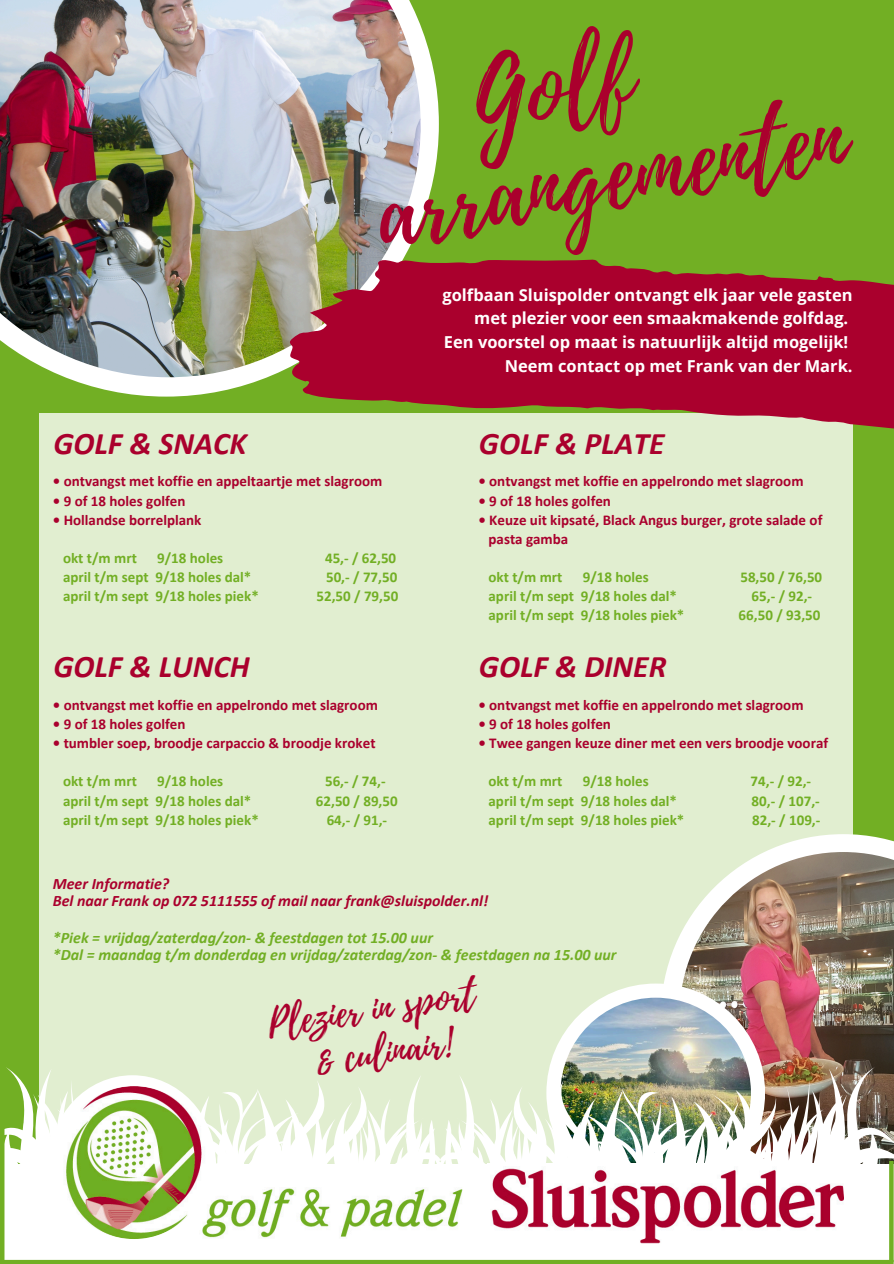
<style>
.page{position:relative;width:894px;height:1264px;background:#fff}
.page>*{position:absolute;margin:0;border:0;box-sizing:border-box;transform-origin:0 0}
.t1{font:99.15px/95.2px "Playlist Script";color:#aa002d}
.t2{font:39px/44.5px "Playlist Script";color:#aa002d;text-align:center}
.t3{font:italic 700 31.5px "Calibri";color:#aa002d}
.t4{font:700 16.5px/23.7px "Open Sans";color:#fff;text-align:right}
.t5{font:italic 700 15.9px "Calibri";color:#72af24}
.t6{font:italic 700 15.9px "Calibri";color:#aa002d}
.t7{font:700 15px "Calibri";color:#aa002d}
.t8{font:700 15px "Calibri";color:#72af24}
</style>
<div class="page">
<div style="left:0;top:0;width:893px;height:1263px;background:#72af24"></div>
<div style="left:39px;top:413px;width:813px;height:766px;background:#e1eed0"></div>
<svg style="left:664px;top:834px;width:229px;height:152px"></svg>
<img style="left:679px;top:852px;width:214px;height:215px">
<div style="left:546px;top:983px;width:218px;height:219px;background:#fff;border-radius:50%"></div>
<img style="left:560px;top:997px;width:190px;height:190px;border-radius:50%">
<div style="left:0;top:1163px;width:893px;height:100px;background:#fff"></div>
<svg style="left:4px;top:1079px;width:424px;height:100px"></svg>
<img style="left:460px;top:1067px;width:433px;height:12px">
<img style="left:428px;top:1079px;width:465px;height:85px">
<svg style="left:4px;top:1259px;width:889px;height:4px;background:#91c054"></svg>
<hr style="left:0;top:1119px;width:4px;height:144px;background:#72af24">
<svg style="left:888px;top:1160px;width:5px;height:102px"></svg>
<svg style="left:64px;top:24px;width:375px;height:372px;fill:#fff"></svg>
<img style="left:0;top:0;width:420px;height:377px">
<svg style="left:281px;top:179px;width:612px;height:365px"></svg>
<div style="left:49px;top:1075px;width:167px;height:176px;background:#fff;border-radius:50%"></div>
<img style="left:57px;top:1086px;width:153px;height:152px;border-radius:50%">
<img style="left:199px;top:1185px;width:264px;height:53px">
<img style="left:487px;top:1163px;width:356px;height:80px">
<p class="t1" style="left:355px;top:74px;width:475px;text-indent:110px;rotate:-9deg">Golf arrangementen</p>
<h3 class="t3" style="left:53px;top:430px;width:195px">GOLF &amp; SNACK</h3>
<h3 class="t7" style="left:53px;top:475px;width:331px">• ontvangst met koffie en appeltaartje met slagroom</h3>
<p class="t7" style="left:53px;top:494px;width:134px">• 9 of 18 holes golfen</p>
<p class="t7" style="left:53px;top:513px;width:150px">• Hollandse borrelplank</p>
<p class="t8" style="left:63px;top:551px;width:75px">okt t/m mrt</p>
<p class="t8" style="left:157px;top:551px;width:67px">9/18 holes</p>
<p class="t8" style="left:325px;top:551px;width:73px">45,- / 62,50</p>
<p class="t8" style="left:63px;top:571px;width:190px">april t/m sept 9/18 holes dal*</p>
<p class="t8" style="left:326px;top:571px;width:73px">50,- / 77,50</p>
<p class="t8" style="left:63px;top:590px;width:87px">april t/m sept</p>
<p class="t8" style="left:155px;top:590px;width:105px">9/18 holes piek*</p>
<p class="t8" style="left:316px;top:590px;width:83px">52,50 / 79,50</p>
<p class="t3" style="left:53px;top:653px;width:197px">GOLF &amp; LUNCH</p>
<p class="t7" style="left:53px;top:698px;width:326px">• ontvangst met koffie en appelrondo met slagroom</p>
<h3 class="t7" style="left:53px;top:717px;width:134px">• 9 of 18 holes golfen</h3>
<p class="t7" style="left:53px;top:737px;width:324px">• tumbler soep, broodje carpaccio &amp; broodje kroket</p>
<p class="t8" style="left:63px;top:775px;width:75px">okt t/m mrt</p>
<p class="t8" style="left:157px;top:775px;width:67px">9/18 holes</p>
<p class="t8" style="left:325px;top:775px;width:62px">56,- / 74,-</p>
<p class="t8" style="left:63px;top:794px;width:190px">april t/m sept 9/18 holes dal*</p>
<p class="t8" style="left:316px;top:794px;width:83px">62,50 / 89,50</p>
<p class="t8" style="left:63px;top:813px;width:87px">april t/m sept</p>
<p class="t8" style="left:155px;top:813px;width:105px">9/18 holes piek*</p>
<p class="t8" style="left:326px;top:813px;width:62px">64,- / 91,-</p>
<p class="t4" style="left:442px;top:282px;width:411px">golfbaan Sluispolder ontvangt elk jaar vele gasten met plezier voor een smaakmakende golfdag.</p>
<p class="t4" style="left:444px;top:329px;width:406px">Een voorstel op maat is natuurlijk altijd mogelijk!</p>
<p class="t4" style="left:504px;top:353px;width:349px">Neem contact op met Frank van der Mark.</p>
<p class="t3" style="left:479px;top:430px;width:187px">GOLF &amp; PLATE</p>
<p class="t7" style="left:478px;top:475px;width:326px">• ontvangst met koffie en appelrondo met slagroom</p>
<p class="t7" style="left:478px;top:494px;width:134px">• 9 of 18 holes golfen</p>
<p class="t7" style="left:478px;top:513px;width:345px">• Keuze uit kipsaté, Black Angus burger, grote salade of</p>
<h3 class="t7" style="left:488px;top:532px;width:81px">pasta gamba</h3>
<p class="t8" style="left:488px;top:571px;width:75px">okt t/m mrt</p>
<p class="t8" style="left:582px;top:571px;width:67px">9/18 holes</p>
<p class="t8" style="left:740px;top:571px;width:83px">58,50 / 76,50</p>
<p class="t8" style="left:488px;top:590px;width:190px">april t/m sept 9/18 holes dal*</p>
<p class="t8" style="left:751px;top:590px;width:62px">65,- / 92,-</p>
<p class="t8" style="left:488px;top:609px;width:87px">april t/m sept</p>
<p class="t8" style="left:581px;top:609px;width:105px">9/18 holes piek*</p>
<p class="t8" style="left:738px;top:609px;width:83px">66,50 / 93,50</p>
<p class="t3" style="left:479px;top:653px;width:189px">GOLF &amp; DINER</p>
<p class="t7" style="left:478px;top:698px;width:326px">• ontvangst met koffie en appelrondo met slagroom</p>
<p class="t7" style="left:478px;top:717px;width:134px">• 9 of 18 holes golfen</p>
<p class="t7" style="left:478px;top:737px;width:351px">• Twee gangen keuze diner met een vers broodje vooraf</p>
<p class="t8" style="left:488px;top:775px;width:75px">okt t/m mrt</p>
<p class="t8" style="left:582px;top:775px;width:67px">9/18 holes</p>
<p class="t8" style="left:750px;top:775px;width:62px">74,- / 92,-</p>
<h2 class="t8" style="left:488px;top:794px;width:190px">april t/m sept 9/18 holes dal*</h2>
<p class="t8" style="left:751px;top:794px;width:70px">80,- / 107,-</p>
<p class="t8" style="left:488px;top:813px;width:87px">april t/m sept</p>
<p class="t8" style="left:581px;top:813px;width:105px">9/18 holes piek*</p>
<p class="t8" style="left:752px;top:813px;width:70px">82,- / 109,-</p>
<p class="t6" style="left:53px;top:876px;width:118px">Meer Informatie?</p>
<p class="t6" style="left:53px;top:893px;width:437px">Bel naar Frank op 072 5111555 of mail naar frank@sluispolder.nl!</p>
<p class="t5" style="left:53px;top:931px;width:381px">*Piek = vrijdag/zaterdag/zon- &amp; feestdagen tot 15.00 uur</p>
<p class="t5" style="left:53px;top:947px;width:565px">*Dal = maandag t/m donderdag en vrijdag/zaterdag/zon- &amp; feestdagen na 15.00 uur</p>
<p class="t2" style="left:264px;top:1004px;width:210px;rotate:-9deg">Plezier in sport &amp; culinair!</p>
</div>
